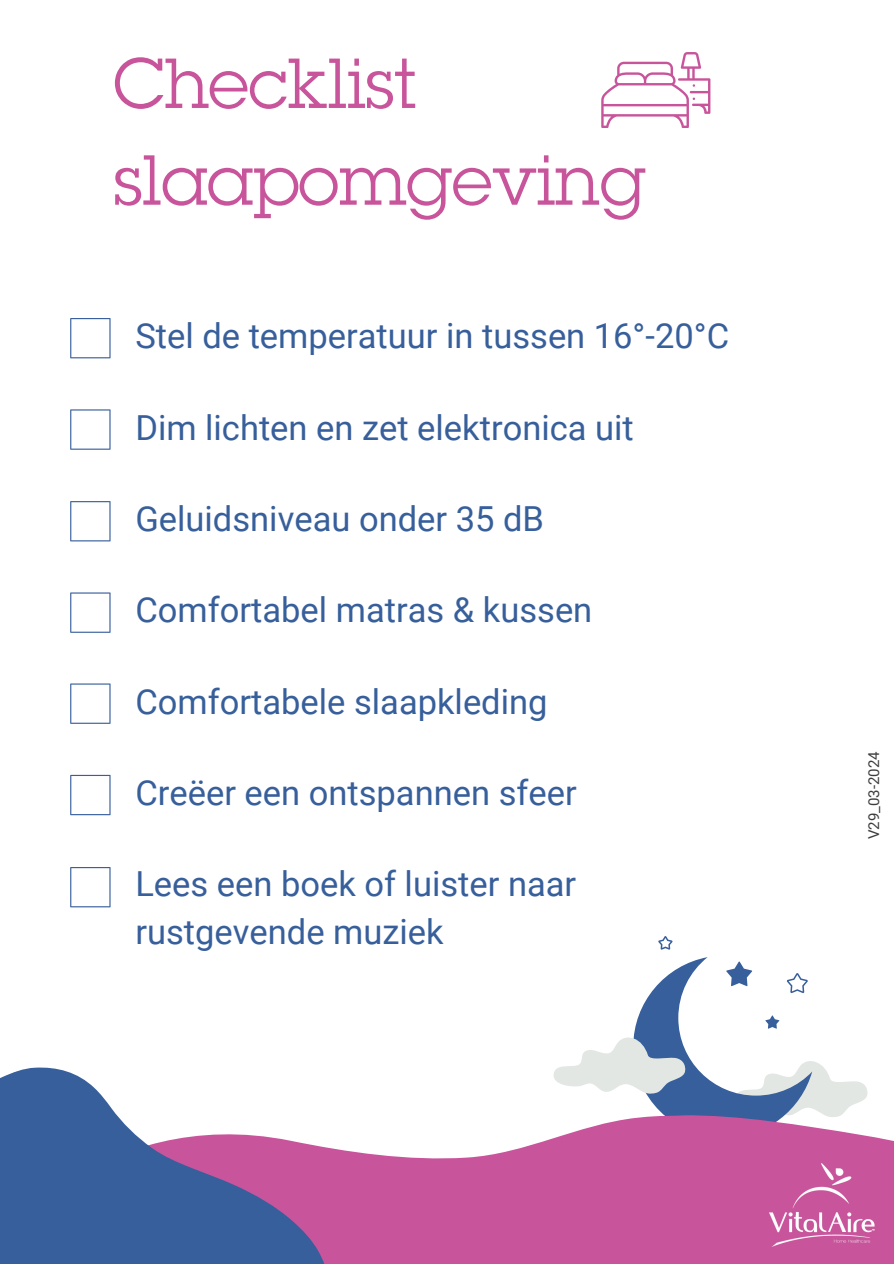
<style>
.page{position:relative;width:894px;height:1264px;background:#fff}
.page>*{position:absolute;margin:0;border:0;box-sizing:border-box;transform-origin:0 0}
.t1{font:69.15px/96.8px "Lubalin Graph Std";color:#c8559b}
.t2{font:34.5px/47.2px "Roboto";color:#375f9b}
.t3{font:15px "Roboto";color:#3d3d3d}
</style>
<div class="page">
<svg style="left:658px;top:936px;width:14px;height:13px"></svg>
<svg style="left:553px;top:957px;width:314px;height:154px"></svg>
<svg style="left:410px;top:1111px;width:483px;height:152px;background:#ce6ea9"></svg>
<svg style="left:0;top:1067px;width:410px;height:196px"></svg>
<img style="left:769px;top:1161px;width:106px;height:85px">
<svg style="left:70px;top:318px;width:40px;height:40px"></svg>
<svg style="left:70px;top:409px;width:40px;height:41px"></svg>
<svg style="left:70px;top:501px;width:40px;height:40px"></svg>
<svg style="left:70px;top:592px;width:40px;height:41px"></svg>
<svg style="left:70px;top:683px;width:40px;height:40px"></svg>
<svg style="left:70px;top:775px;width:40px;height:40px"></svg>
<svg style="left:70px;top:867px;width:40px;height:40px"></svg>
<svg style="left:601px;top:52px;width:109px;height:75px"></svg>
<p class="t1" style="left:113px;top:44px;width:534px">Checklist slaapomgeving</p>
<h2 class="t2" style="left:135px;top:313px;width:595px">Stel de temperatuur in tussen 16°-20°C</h2>
<p class="t2" style="left:135px;top:404px;width:500px">Dim lichten en zet elektronica uit</p>
<h2 class="t2" style="left:135px;top:496px;width:410px">Geluidsniveau onder 35 dB</h2>
<p class="t2" style="left:135px;top:587px;width:458px">Comfortabel matras &amp; kussen</p>
<p class="t2" style="left:135px;top:678px;width:413px">Comfortabele slaapkleding</p>
<h2 class="t2" style="left:135px;top:770px;width:442px">Creëer een ontspannen sfeer</h2>
<p class="t2" style="left:135px;top:861px;width:442px">Lees een boek of luister naar rustgevende muziek</p>
<h2 class="t3" style="left:865px;top:839px;width:89px;rotate:-90deg">V29_03-2024</h2>
</div>
